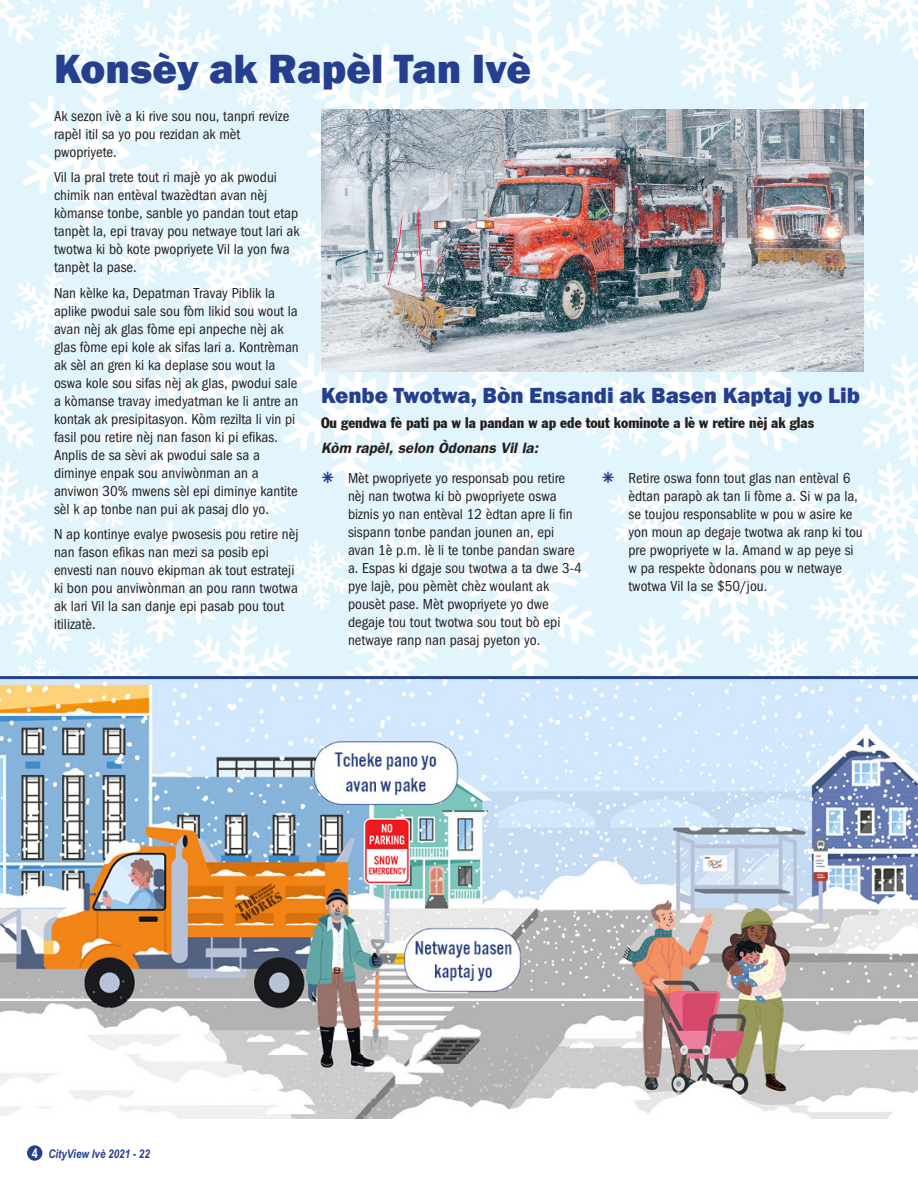
<style>
.page{position:relative;width:918px;height:1188px;background:#fff}
.page>*{position:absolute;margin:0;border:0;box-sizing:border-box;transform-origin:0 0}
.Body{font:800 42px "Franklin Gothic";color:#253f8e}
.Head{font:800 22.5px "Franklin Gothic";color:#253f8e}
.Body-2{font:condensed 15px/18px "Franklin Gothic";color:#231f20}
.Body-3{font:15px "Franklin Gothic Condensed";color:#231f20}
.Body-4{font:italic 600 15px "Franklin Gothic";color:#231f20}
.t1{font:700 13.5px "Arial Narrow";color:#fff}
.t2{font:italic 700 12px "Arial Narrow";color:#253f8e}
</style>
<div class="page">
<img style="left:0;top:0;width:918px;height:676px">
<div style="left:27px;top:1145px;width:15px;height:16px;background:#253f8e;border-radius:50%"></div>
<img style="left:321px;top:110px;width:543px;height:262px">
<img style="left:0;top:679px;width:918px;height:440px">
<hr style="left:0;top:676px;width:918px;height:3px;background:#253f8e">
<svg style="left:322px;top:472px;width:11px;height:11px"></svg>
<svg style="left:603px;top:472px;width:11px;height:11px"></svg>
<p class="Body" style="left:54px;top:42px;width:479px">Konsèy ak Rapèl Tan Ivè</p>
<p class="Body-2" style="left:54px;top:107px;width:237px">Ak sezon ivè a ki rive sou nou, tanpri revize rapèl itil sa yo pou rezidan ak mèt pwopriyete.</p>
<p class="Body-2" style="left:54px;top:169px;width:247px">Vil la pral trete tout ri majè yo ak pwodui chimik nan entèval twazèdtan avan nèj kòmanse tonbe, sanble yo pandan tout etap tanpèt la, epi travay pou netwaye tout lari ak twotwa ki bò kote pwopriyete Vil la yon fwa tanpèt la pase.</p>
<p class="Body-2" style="left:54px;top:284px;width:246px">Nan kèlke ka, Depatman Travay Piblik la aplike pwodui sale sou fòm likid sou wout la avan nèj ak glas fòme epi anpeche nèj ak glas fòme epi kole ak sifas lari a. Kontrèman ak sèl an gren ki ka deplase sou wout la oswa kole sou sifas nèj ak glas, pwodui sale a kòmanse travay imedyatman ke li antre an kontak ak presipitasyon. Kòm rezilta li vin pi fasil pou retire nèj nan fason ki pi efikas.<br>Anplis de sa sèvi ak pwodui sale sa a diminye enpak sou anviwònman an a anviwon 30% mwens sèl epi diminye kantite sèl k ap tonbe nan pui ak pasaj dlo yo.</p>
<p class="Body-2" style="left:54px;top:525px;width:246px">N ap kontinye evalye pwosesis pou retire nèj nan fason efikas nan mezi sa posib epi envesti nan nouvo ekipman ak tout estrateji ki bon pou anviwònman an pou rann twotwa ak lari Vil la san danje epi pasab pou tout itilizatè.</p>
<p class="Head" style="left:321px;top:381px;width:541px">Kenbe Twotwa, Bòn Ensandi ak Basen Kaptaj yo Lib</p>
<p class="Body-3" style="left:321px;top:413px;width:495px">Ou gendwa fè pati pa w la pandan w ap ede tout kominote a lè w retire nèj ak glas</p>
<p class="Body-4" style="left:321px;top:439px;width:219px">Kòm rapèl, selon Òdonans Vil la:</p>
<p class="Body-2" style="left:348px;top:469px;width:235px">Mèt pwopriyete yo responsab pou retire nèj nan twotwa ki bò pwopriyete oswa biznis yo nan entèval 12 èdtan apre li fin sispann tonbe pandan jounen an, epi avan 1è p.m. lè li te tonbe pandan sware a. Espas ki dgaje sou twotwa a ta dwe 3-4 pye lajè, pou pèmèt chèz woulant ak pousèt pase. Mèt pwopriyete yo dwe degaje tou tout twotwa sou tout bò epi netwaye ranp nan pasaj pyeton yo.</p>
<p class="Body-2" style="left:628px;top:469px;width:236px">Retire oswa fonn tout glas nan entèval 6 èdtan parapò ak tan li fòme a. Si w pa la, se toujou responsablite w pou w asire ke yon moun ap degaje twotwa ak ranp ki tou pre pwopriyete w la. Amand w ap peye si w pa respekte òdonans pou w netwaye twotwa Vil la se $50/jou.</p>
<p class="t1" style="left:32px;top:1143px;width:8px">4</p>
<p class="t2" style="left:48px;top:1145px;width:103px">CityView Ivè 2021 - 22</p>
</div>
